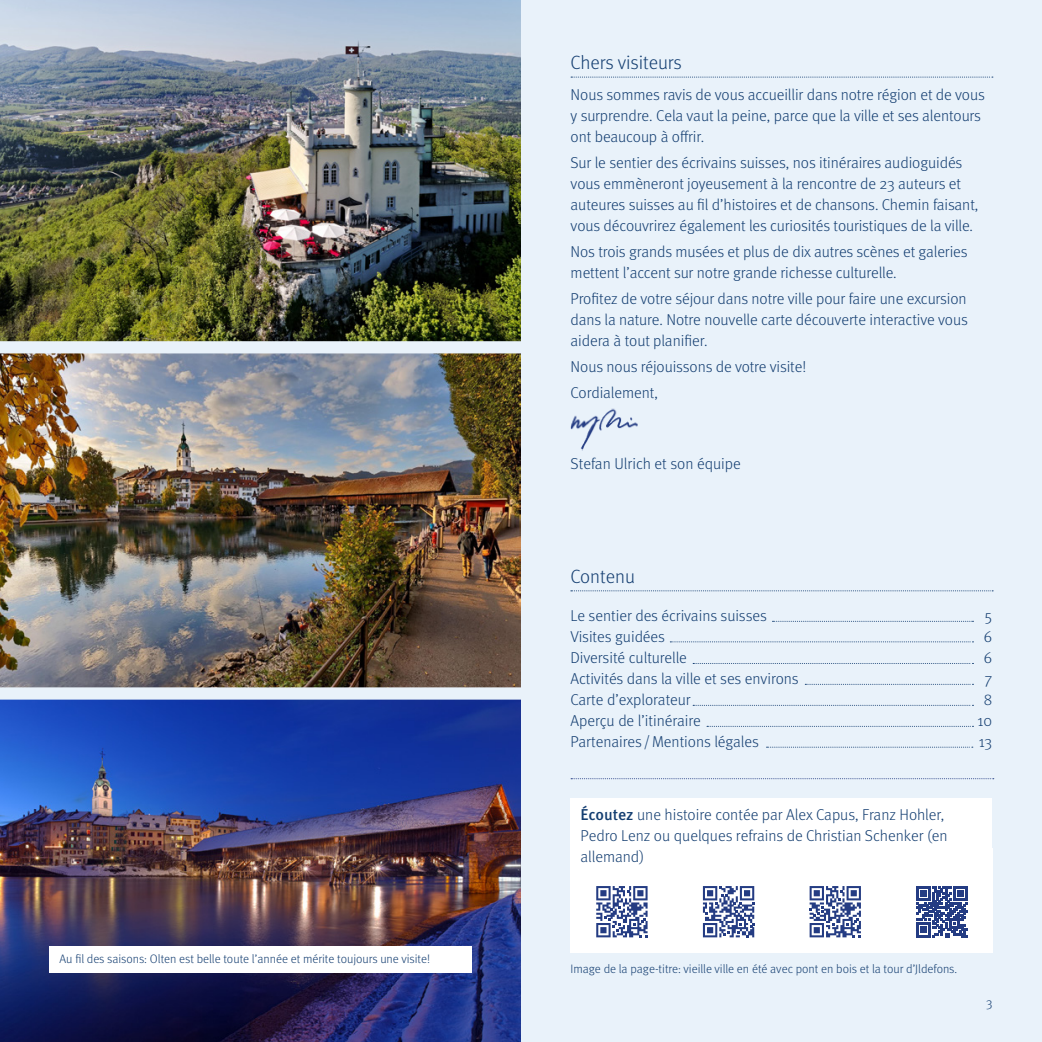
<style>
.page{position:relative;width:1042px;height:1042px;background:#fff}
.page>*{position:absolute;margin:0;border:0;box-sizing:border-box;transform-origin:0 0}
.t1{font:300 19.25px "Meta Pro";color:#143e71}
.t2{font:300 15.75px/21px "Meta Pro";letter-spacing:-.005em;color:#143e71}
.t3{font:300 13.12px "Meta Pro";color:#143e71}
.t4{font:300 12.25px "Meta Pro";color:#143e71}
.s1{font-weight:500}
</style>
<div class="page">
<div style="left:521px;top:0;width:521px;height:1042px;background:#e9f2fa"></div>
<img style="left:0;top:0;width:521px;height:1042px">
<div style="left:0;top:341px;width:521px;height:12px;background:#e9f2fa"></div>
<div style="left:0;top:687px;width:521px;height:12px;background:#e9f2fa"></div>
<svg style="left:571px;top:77px;width:422px;height:1px"></svg>
<div style="left:50px;top:946px;width:422px;height:26px;background:#fff"></div>
<svg style="left:571px;top:778px;width:423px;height:1px"></svg>
<svg style="left:772px;top:621px;width:201px;height:1px"></svg>
<svg style="left:670px;top:641px;width:303px;height:1px"></svg>
<svg style="left:693px;top:663px;width:280px;height:1px"></svg>
<svg style="left:805px;top:684px;width:168px;height:1px"></svg>
<svg style="left:693px;top:705px;width:280px;height:1px"></svg>
<svg style="left:707px;top:726px;width:266px;height:1px"></svg>
<svg style="left:766px;top:747px;width:207px;height:1px"></svg>
<svg style="left:571px;top:590px;width:422px;height:1px"></svg>
<div style="left:570px;top:848px;width:423px;height:105px;background:#fff"></div>
<svg style="left:596px;top:886px;width:51px;height:51px"></svg>
<svg style="left:703px;top:886px;width:51px;height:51px"></svg>
<svg style="left:809px;top:886px;width:52px;height:51px"></svg>
<svg style="left:916px;top:886px;width:51px;height:51px"></svg>
<div style="left:570px;top:798px;width:422px;height:80px;background:#fff"></div>
<img style="left:570px;top:408px;width:68px;height:43px">
<p class="t4" style="left:60px;top:949px;width:372px">Au fil des saisons: Olten est belle toute l’année et mérite toujours une visite!</p>
<p class="t1" style="left:570px;top:49px;width:113px">Chers visiteurs</p>
<p class="t2" style="left:570px;top:84px;width:416px">Nous sommes ravis de vous accueillir dans notre région et de vous y surprendre. Cela vaut la peine, parce que la ville et ses alentours ont beaucoup à offrir.</p>
<p class="t2" style="left:570px;top:152px;width:409px">Sur le sentier des écrivains suisses, nos itinéraires audioguidés vous emmèneront joyeusement à la rencontre de 23 auteurs et auteures suisses au fil d’histoires et de chansons. Chemin faisant, vous découvrirez également les curiosités touristiques de la ville.</p>
<p class="t2" style="left:570px;top:241px;width:398px">Nos trois grands musées et plus de dix autres scènes et galeries mettent l’accent sur notre grande richesse culturelle.</p>
<p class="t2" style="left:570px;top:287px;width:399px;text-align:justify">Profitez de votre séjour dans notre ville pour faire une excursion dans la nature. Notre nouvelle carte découverte interactive vous aidera à tout planifier.</p>
<p class="t2" style="left:570px;top:353px;width:237px;line-height:25.9px">Nous nous réjouissons de votre visite!<br>Cordialement,</p>
<p class="t2" style="left:570px;top:452px;width:172px">Stefan Ulrich et son équipe</p>
<p class="t1" style="left:570px;top:563px;width:66px">Contenu</p>
<p class="t2" style="left:570px;top:604px;width:198px">Le sentier des écrivains suisses</p>
<p class="t2" style="left:985px;top:604px;width:9px">5</p>
<p class="t2" style="left:570px;top:625px;width:96px">Visites guidées</p>
<p class="t2" style="left:984px;top:625px;width:10px">6</p>
<p class="t2" style="left:570px;top:646px;width:118px">Diversité culturelle</p>
<p class="t2" style="left:984px;top:646px;width:10px">6</p>
<p class="t2" style="left:570px;top:667px;width:230px">Activités dans la ville et ses environs</p>
<p class="t2" style="left:985px;top:667px;width:9px">7</p>
<p class="t2" style="left:570px;top:688px;width:122px">Carte d’explorateur</p>
<p class="t2" style="left:983px;top:688px;width:10px">8</p>
<p class="t2" style="left:570px;top:709px;width:132px">Aperçu de l’itinéraire</p>
<p class="t2" style="left:977px;top:709px;width:16px">10</p>
<p class="t2" style="left:570px;top:730px;width:190px">Partenaires /Mentions légales</p>
<p class="t2" style="left:979px;top:730px;width:15px">13</p>
<p class="t2" style="left:580px;top:803px;width:368px"><span class="s1">Écoutez</span> une histoire contée par Alex Capus, Franz Hohler,<br>Pedro Lenz ou quelques refrains de Christian Schenker (en allemand)</p>
<p class="t4" style="left:570px;top:959px;width:388px">Image de la page-titre: vieille ville en été avec pont en bois et la tour d’Jldefons.</p>
<p class="t3" style="left:986px;top:993px;width:8px">3</p>
</div>
